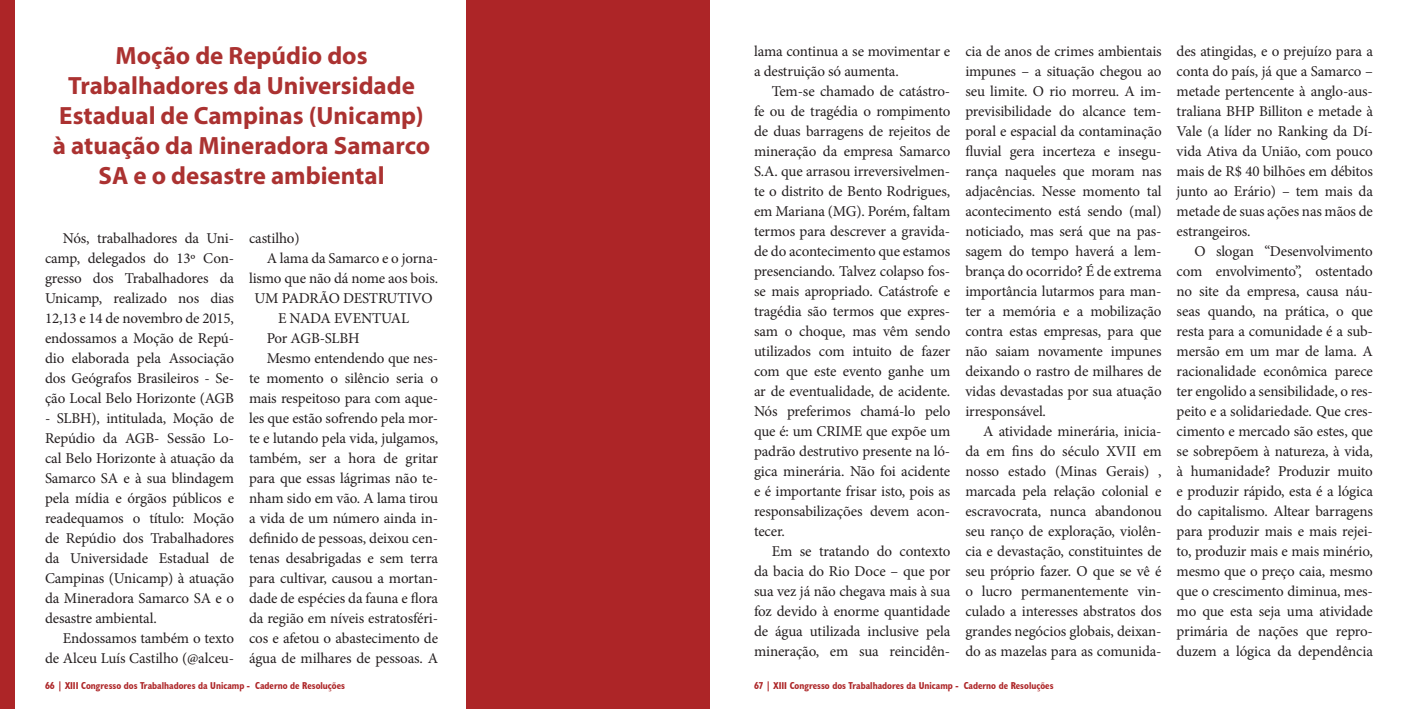
<style>
.page{position:relative;width:1418px;height:709px;background:#fff}
.page>*{position:absolute;margin:0;border:0;box-sizing:border-box;transform-origin:0 0}
.t1{font:700 25px/30px "Myriad Pro";color:#ab3231;text-align:center}
.t2{font:15px/20px "Minion Pro";letter-spacing:-.01em;color:#231e1f;text-align:justify}
.t3{font:700 condensed 10px "Humanist 521 BT";color:#ad2527}
</style>
<div class="page">
<div style="left:0;top:0;width:15px;height:709px;background:#ad2527"></div>
<div style="left:466px;top:0;width:243px;height:709px;background:#ad2527"></div>
<h1 class="t1" style="left:53px;top:40px;width:378px">Moção de Repúdio dos<br>Trabalhadores da Universidade<br>Estadual de Campinas (Unicamp) à atuação da Mineradora Samarco<br>SA e o desastre ambiental</h1>
<p class="t2" style="left:754px;top:41px;width:198px">lama continua a se movimentar e a destruição só aumenta.</p>
<p class="t2" style="left:754px;top:81px;width:198px;text-indent:18px">Tem-se chamado de catástro&shy;fe ou de tragédia o rompimento de duas barragens de rejeitos de mineração da empresa Samarco S.A. que arrasou irreversivelmen&shy;te o distrito de Bento Rodrigues, em Mariana (MG). Porém, faltam termos para descrever a gravida&shy;de do acontecimento que estamos presenciando. Talvez colapso fos&shy;se mais apropriado. Catástrofe e tragédia são termos que expres&shy;sam o choque, mas vêm sendo utilizados com intuito de fazer com que este evento ganhe um ar de eventualidade, de acidente.<br>Nós preferimos chamá-lo pelo que é: um CRIME que expõe um padrão destrutivo presente na ló&shy;gica minerária. Não foi acidente e é importante frisar isto, pois as responsabilizações devem acon&shy;tecer.</p>
<p class="t2" style="left:754px;top:541px;width:198px;text-indent:18px">Em se tratando do contexto da bacia do Rio Doce – que por sua vez já não chegava mais à sua foz devido à enorme quantidade de água utilizada inclusive pela mineração, em sua reincidên-</p>
<p class="t2" style="left:249px;top:228px;width:52px">castilho)</p>
<p class="t2" style="left:267px;top:248px;width:173px">A lama da Samarco e o jorna-</p>
<p class="t2" style="left:249px;top:268px;width:190px">lismo que não dá nome aos bois.</p>
<p class="t2" style="left:254px;top:288px;width:180px">UM PADRÃO DESTRUTIVO</p>
<p class="t2" style="left:278px;top:308px;width:133px">E NADA EVENTUAL</p>
<p class="t2" style="left:267px;top:328px;width:94px">Por AGB-SLBH</p>
<p class="t2" style="left:267px;top:348px;width:173px">Mesmo entendendo que nes-</p>
<p class="t2" style="left:249px;top:368px;width:190px">te momento o silêncio seria o</p>
<p class="t2" style="left:249px;top:388px;width:190px">mais respeitoso para com aque-</p>
<p class="t2" style="left:249px;top:408px;width:190px">les que estão sofrendo pela mor-</p>
<p class="t2" style="left:249px;top:428px;width:190px">te e lutando pela vida, julgamos,</p>
<p class="t2" style="left:249px;top:448px;width:190px">também, ser a hora de gritar</p>
<p class="t2" style="left:249px;top:468px;width:190px">para que essas lágrimas não te-</p>
<p class="t2" style="left:249px;top:488px;width:190px">nham sido em vão. A lama tirou</p>
<p class="t2" style="left:249px;top:508px;width:190px">a vida de um número ainda in-</p>
<p class="t2" style="left:249px;top:528px;width:190px">definido de pessoas, deixou cen-</p>
<p class="t2" style="left:249px;top:548px;width:190px">tenas desabrigadas e sem terra</p>
<p class="t2" style="left:249px;top:568px;width:190px">para cultivar, causou a mortan-</p>
<p class="t2" style="left:249px;top:588px;width:190px">dade de espécies da fauna e flora</p>
<p class="t2" style="left:249px;top:608px;width:190px">da região em níveis estratosféri-</p>
<p class="t2" style="left:249px;top:628px;width:190px">cos e afetou o abastecimento de</p>
<p class="t2" style="left:249px;top:648px;width:190px">água de milhares de pessoas. A</p>
<p class="t2" style="left:45px;top:228px;width:190px;text-indent:18px">Nós, trabalhadores da Uni&shy;camp, delegados do 13º Con&shy;gresso dos Trabalhadores da Unicamp, realizado nos dias 12,13 e 14 de novembro de 2015, endossamos a Moção de Repú&shy;dio elaborada pela Associação dos Geógrafos Brasileiros - Se&shy;ção Local Belo Horizonte (AGB</p>
<p class="t2" style="left:45px;top:408px;width:190px">- SLBH), intitulada, Moção de Repúdio da AGB- Sessão Lo&shy;cal Belo Horizonte à atuação da Samarco SA e à sua blindagem pela mídia e órgãos públicos e readequamos o título: Moção de Repúdio dos Trabalhadores da Universidade Estadual de Campinas (Unicamp) à atuação da Mineradora Samarco SA e o desastre ambiental.</p>
<p class="t2" style="left:45px;top:628px;width:190px;text-align:right">Endossamos também o texto de Alceu Luís Castilho (@alceu-</p>
<p class="t2" style="left:965px;top:41px;width:198px">cia de anos de crimes ambientais impunes – a situação chegou ao seu limite. O rio morreu. A im&shy;previsibilidade do alcance tem&shy;poral e espacial da contaminação fluvial gera incerteza e insegu&shy;rança naqueles que moram nas adjacências. Nesse momento tal acontecimento está sendo (mal) noticiado, mas será que na pas&shy;sagem do tempo haverá a lem&shy;brança do ocorrido? É de extrema importância lutarmos para man&shy;ter a memória e a mobilização contra estas empresas, para que não saiam novamente impunes deixando o rastro de milhares de vidas devastadas por sua atuação irresponsável.</p>
<p class="t2" style="left:965px;top:421px;width:198px;text-indent:18px">A atividade minerária, inicia&shy;da em fins do século XVII em nosso estado (Minas Gerais) , marcada pela relação colonial e escravocrata, nunca abandonou seu ranço de exploração, violên&shy;cia e devastação, constituintes de seu próprio fazer. O que se vê é o lucro permanentemente vin&shy;culado a interesses abstratos dos grandes negócios globais, deixan&shy;do as mazelas para as comunida-</p>
<p class="t3" style="left:45px;top:679px;width:301px">66 | XIII Congresso dos Trabalhadores da Unicamp - Caderno de Resoluções</p>
<p class="t3" style="left:754px;top:679px;width:301px">67 | XIII Congresso dos Trabalhadores da Unicamp - Caderno de Resoluções</p>
<p class="t2" style="left:1176px;top:41px;width:198px">des atingidas, e o prejuízo para a conta do país, já que a Samarco – metade pertencente à anglo-aus&shy;traliana BHP Billiton e metade à Vale (a líder no Ranking da Dí&shy;vida Ativa da União, com pouco mais de R$ 40 bilhões em débitos junto ao Erário) – tem mais da metade de suas ações nas mãos de estrangeiros.</p>
<p class="t2" style="left:1176px;top:241px;width:198px;text-indent:18px">O slogan “Desenvolvimento com envolvimento”, ostentado no site da empresa, causa náu&shy;seas quando, na prática, o que resta para a comunidade é a sub&shy;mersão em um mar de lama. A racionalidade econômica parece ter engolido a sensibilidade, o res&shy;peito e a solidariedade. Que cres&shy;cimento e mercado são estes, que se sobrepõem à natureza, à vida, à humanidade? Produzir muito e produzir rápido, esta é a lógica do capitalismo. Altear barragens para produzir mais e mais rejei&shy;to, produzir mais e mais minério, mesmo que o preço caia, mesmo que o crescimento diminua, mes&shy;mo que esta seja uma atividade primária de nações que repro&shy;duzem a lógica da dependência</p>
</div>
